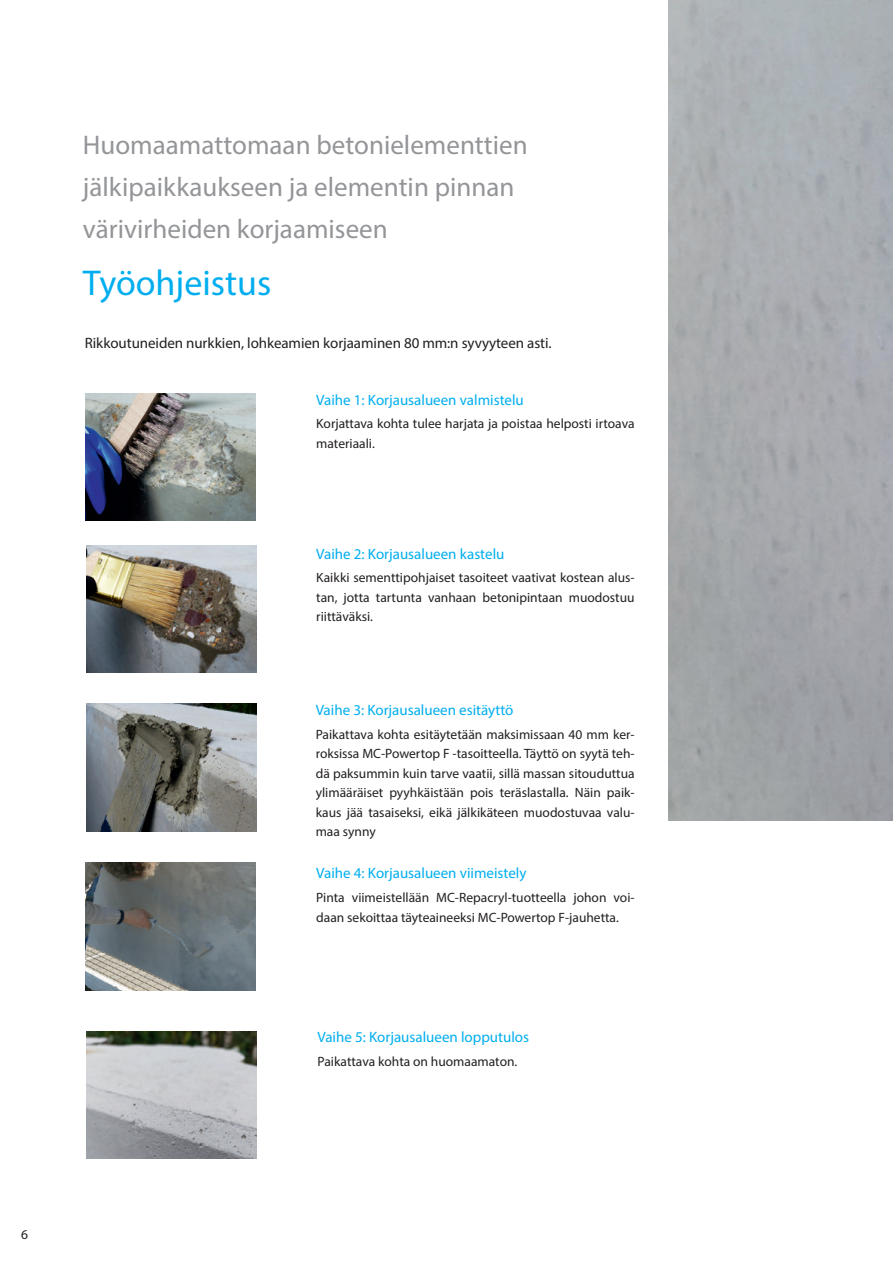
<style>
.page{position:relative;width:893px;height:1263px;background:#fff}
.page>*{position:absolute;margin:0;border:0;box-sizing:border-box;transform-origin:0 0}
.t1{font:36px "Myriad Pro";color:#00aeef}
.t2{font:27px/42px "Myriad Pro";color:#939598}
.t3{font:15px "Myriad Pro";color:#00aeef}
.Bodytext_10_pt{font:15px "Myriad Pro";letter-spacing:-.005em;color:#231f20}
.t4{font:13.5px/19.5px "Myriad Pro";color:#231f20}
</style>
<div class="page">
<img style="left:85px;top:393px;width:170px;height:128px">
<img style="left:86px;top:545px;width:170px;height:128px">
<img style="left:86px;top:704px;width:170px;height:127px">
<img style="left:86px;top:1031px;width:170px;height:128px">
<img style="left:85px;top:863px;width:170px;height:127px">
<p class="t2" style="left:83px;top:124px;width:446px">Huomaamattomaan betonielementtien jälkipaikkaukseen ja elementin pinnan värivirheiden korjaamiseen</p>
<p class="t1" style="left:83px;top:261px;width:190px">Työohjeistus</p>
<p class="Bodytext_10_pt" style="left:85px;top:334px;width:468px">Rikkoutuneiden nurkkien, lohkeamien korjaaminen 80 mm:n syvyyteen asti.</p>
<p class="t3" style="left:316px;top:390px;width:209px">Vaihe 1: Korjausalueen valmistelu</p>
<p class="t4" style="left:316px;top:414px;width:320px">Korjattava kohta tulee harjata ja poistaa helposti irtoava materiaali.</p>
<p class="t3" style="left:316px;top:544px;width:190px">Vaihe 2: Korjausalueen kastelu</p>
<p class="t4" style="left:316px;top:568px;width:320px;text-align:justify">Kaikki sementtipohjaiset tasoiteet vaativat kostean alus&shy;tan, jotta tartunta vanhaan betonipintaan muodostuu riittäväksi.</p>
<p class="t3" style="left:316px;top:701px;width:199px">Vaihe 3: Korjausalueen esitäyttö</p>
<p class="t4" style="left:316px;top:724px;width:320px;text-align:justify">Paikattava kohta esitäytetään maksimissaan 40 mm ker&shy;roksissa MC-Powertop F -tasoitteella. Täyttö on syytä teh&shy;dä paksummin kuin tarve vaatii, sillä massan sitouduttua ylimääräiset pyyhkäistään pois teräslastalla. Näin paik&shy;kaus jää tasaiseksi, eikä jälkikäteen muodostuvaa valu&shy;maa synny</p>
<p class="t3" style="left:316px;top:864px;width:212px">Vaihe 4: Korjausalueen viimeistely</p>
<p class="t4" style="left:316px;top:888px;width:320px">Pinta viimeistellään MC-Repacryl-tuotteella johon voi&shy;daan sekoittaa täyteaineeksi MC-Powertop F-jauhetta.</p>
<p class="t3" style="left:317px;top:1028px;width:213px">Vaihe 5: Korjausalueen lopputulos</p>
<p class="t4" style="left:317px;top:1052px;width:201px">Paikattava kohta on huomaamaton.</p>
<p class="t4" style="left:21px;top:1225px;width:8px">6</p>
</div>
